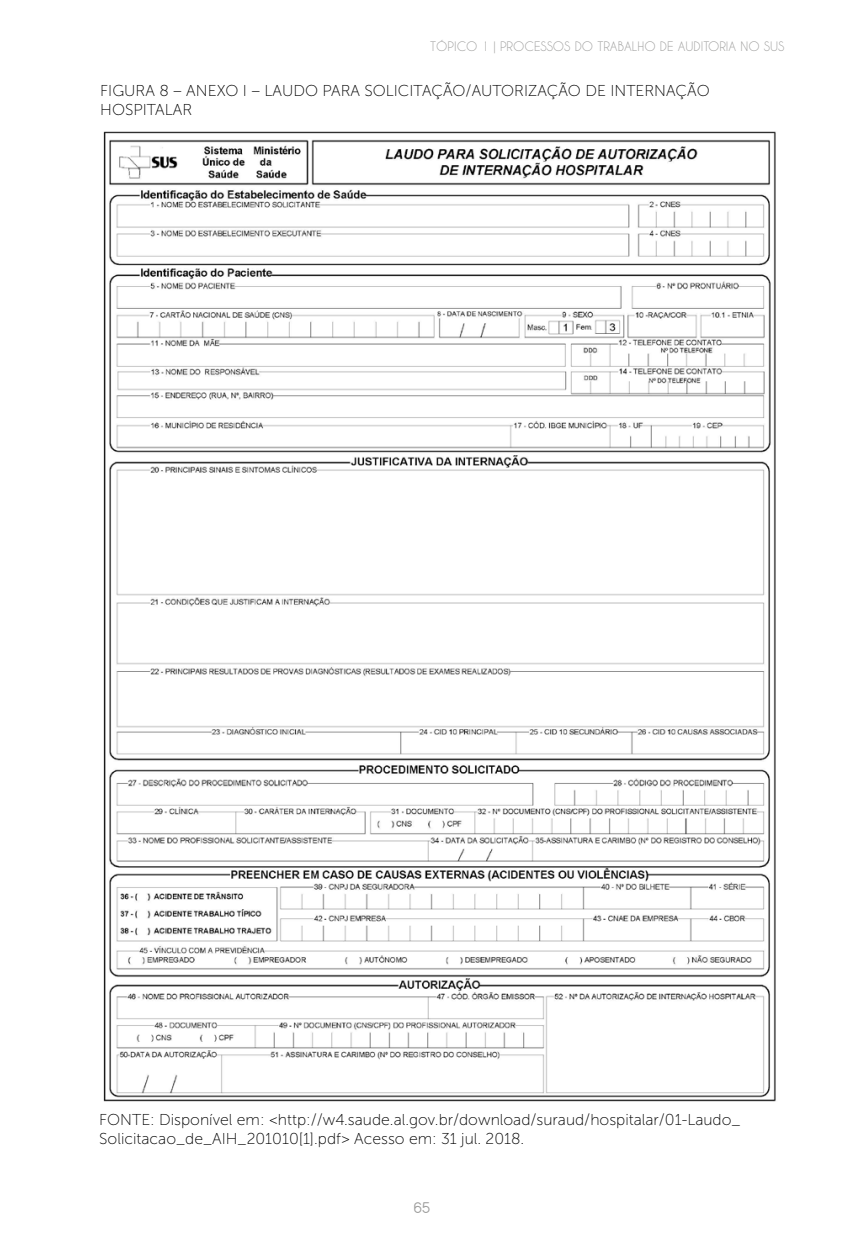
<style>
.page{position:relative;width:844px;height:1241px;background:#fff}
.page>*{position:absolute;margin:0;border:0;box-sizing:border-box;transform-origin:0 0}
.t1{font:17.5px "Alcefun Round";color:#9d9d9c}
.t2{font:15.75px/18.9px "Museo Sans 100";color:#000}
.t3{font:12.25px "Caviar Dreams";color:#9d9d9c}
</style>
<div class="page">
<img style="left:103px;top:131px;width:673px;height:971px">
<p class="t3" style="left:430px;top:40px;width:355px">TÓPICO 1 | PROCESSOS DO TRABALHO DE AUDITORIA NO SUS</p>
<p class="t2" style="left:100px;top:81px;width:610px">FIGURA 8 – ANEXO I – LAUDO PARA SOLICITAÇÃO/AUTORIZAÇÃO DE INTERNAÇÃO<br>HOSPITALAR</p>
<p class="t2" style="left:99px;top:1110px;width:642px">FONTE: Disponível em: &lt;http://w4.saude.al.gov.br/download/suraud/hospitalar/01-Laudo_<br>Solicitacao_de_AIH_201010[1].pdf&gt; Acesso em: 31 jul. 2018.</p>
<p class="t1" style="left:414px;top:1197px;width:18px">65</p>
</div>
